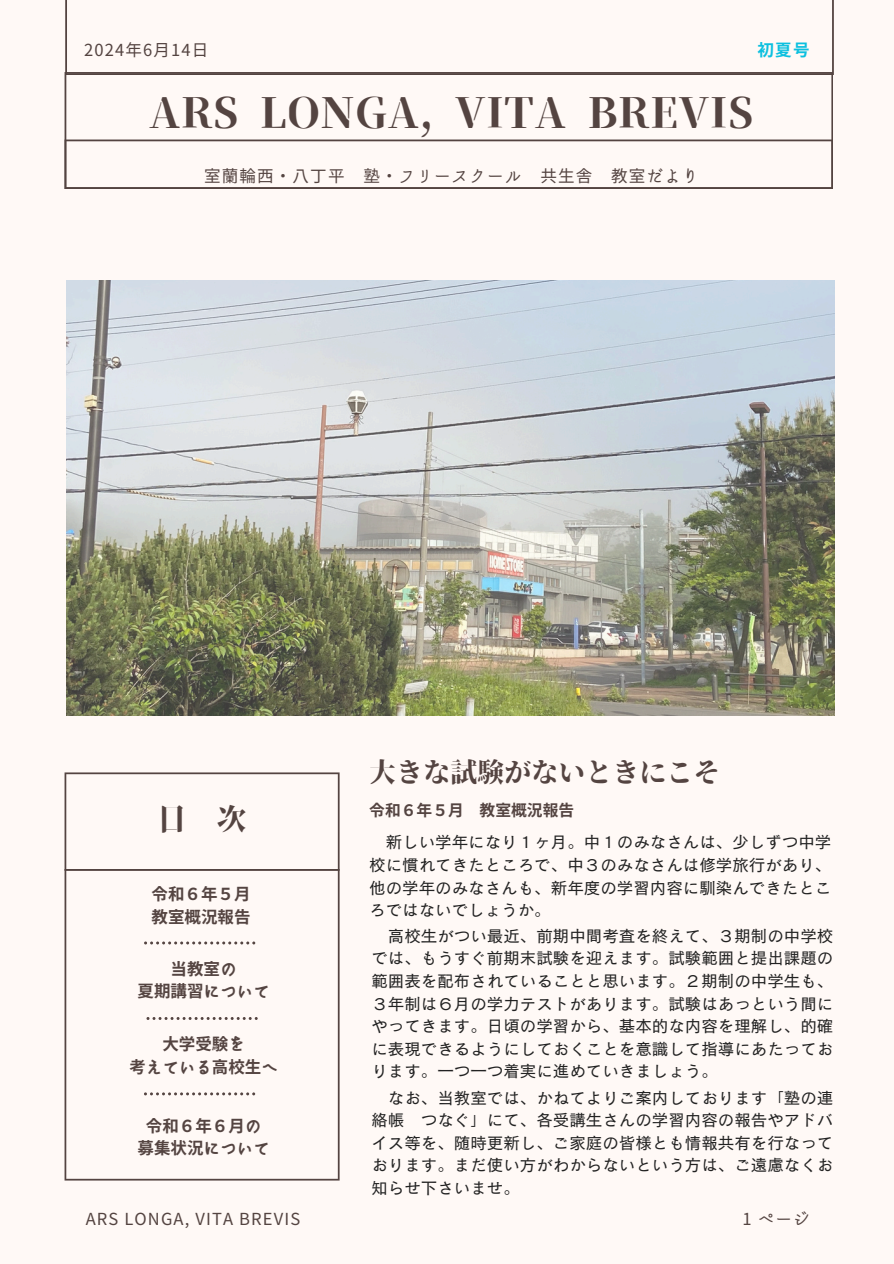
<style>
.page{position:relative;width:894px;height:1264px;background:#fff}
.page>*{position:absolute;margin:0;border:0;box-sizing:border-box;transform-origin:0 0}
.t1{font:42px "Soukou Mincho";color:#544441}
.t2{font:29.85px "Soukou Mincho";color:#544441}
.t3{font:27px "Soukou Mincho";color:#544441}
.t4{font:16.5px/22.5px "Canva Cezanne Pro N M";color:#222;text-align:justify}
.t5{font:16.5px "irohakaku C";letter-spacing:.07em;color:#544441}
.t6{font:700 16.5px/22.5px "irohakaku C";color:#544441;text-align:center}
.t7{font:700 16.5px "irohakaku C";color:#0cc0df}
.t8{font:700 15.75px "irohakaku C";color:#544441}
</style>
<div class="page">
<div style="left:0;top:0;width:893px;height:1263px;background:#fff9f6"></div>
<svg style="left:64px;top:72px;width:769px;height:117px"></svg>
<div style="left:65px;top:0;width:768px;height:75px;background:#fff9f6"></div>
<img style="left:66px;top:281px;width:767px;height:434px">
<svg style="left:64px;top:772px;width:275px;height:96px"></svg>
<svg style="left:64px;top:868px;width:275px;height:312px"></svg>
<svg style="left:144px;top:941px;width:111px;height:3px"></svg>
<svg style="left:146px;top:1016px;width:112px;height:3px"></svg>
<svg style="left:144px;top:1092px;width:111px;height:3px"></svg>
<h4 class="t5" style="left:84px;top:38px;width:126px">2024年6月14日</h4>
<h3 class="t7" style="left:757px;top:38px;width:53px">初夏号</h3>
<h1 class="t1" style="left:149px;top:90px;width:606px">ARS LONGA, VITA BREVIS</h1>
<h4 class="t5" style="left:204px;top:165px;width:495px">室蘭輪西・八丁平 塾・フリースクール 共生舎 教室だより</h4>
<h2 class="t2" style="left:157px;top:803px;width:22px">目</h2>
<h2 class="t2" style="left:217px;top:803px;width:31px">次</h2>
<h3 class="t6" style="left:151px;top:882px;width:100px;text-align:left">令和６年５月教室概況報告</h3>
<h3 class="t6" style="left:137px;top:957px;width:133px">当教室の<br>夏期講習について</h3>
<h3 class="t6" style="left:129px;top:1032px;width:150px">大学受験を<br>考えている高校生へ</h3>
<p class="t6" style="left:137px;top:1114px;width:133px">令和６年６月の募集状況について</p>
<p class="t3" style="left:369px;top:758px;width:352px">大きな試験がないときにこそ</p>
<p class="t8" style="left:369px;top:798px;width:206px">令和６年５月　教室概況報告</p>
<p class="t4" style="left:369px;top:831px;width:463px;text-indent:16px">新しい学年になり１ヶ月。中１のみなさんは、少しずつ中学校に慣れてきたところで、中３のみなさんは修学旅行があり、他の学年のみなさんも、新年度の学習内容に馴染んできたところではないでしょうか。</p>
<h4 class="t4" style="left:371px;top:924px;width:463px;text-indent:16px">高校生がつい最近、前期中間考査を終えて、３期制の中学校では、もうすぐ前期末試験を迎えます。試験範囲と提出課題の範囲表を配布されていることと思います。２期制の中学生も、３年制は６月の学力テストがあります。試験はあっという間にやってきます。日頃の学習から、基本的な内容を理解し、的確に表現できるようにしておくことを意識して指導にあたっております。一つ一つ着実に進めていきましょう。</h4>
<h4 class="t4" style="left:371px;top:1086px;width:463px;text-indent:16px">なお、当教室では、かねてよりご案内しております「塾の連絡帳 つなぐ」にて、各受講生さんの学習内容の報告やアドバイス等を、随時更新し、ご家庭の皆様とも情報共有を行なっております。まだ使い方がわからないという方は、ご遠慮なくお知らせ下さいませ。</h4>
<h3 class="t5" style="left:86px;top:1207px;width:216px">ARS LONGA, VITA BREVIS</h3>
<h2 class="t5" style="left:742px;top:1207px;width:69px">1 ページ</h2>
</div>
